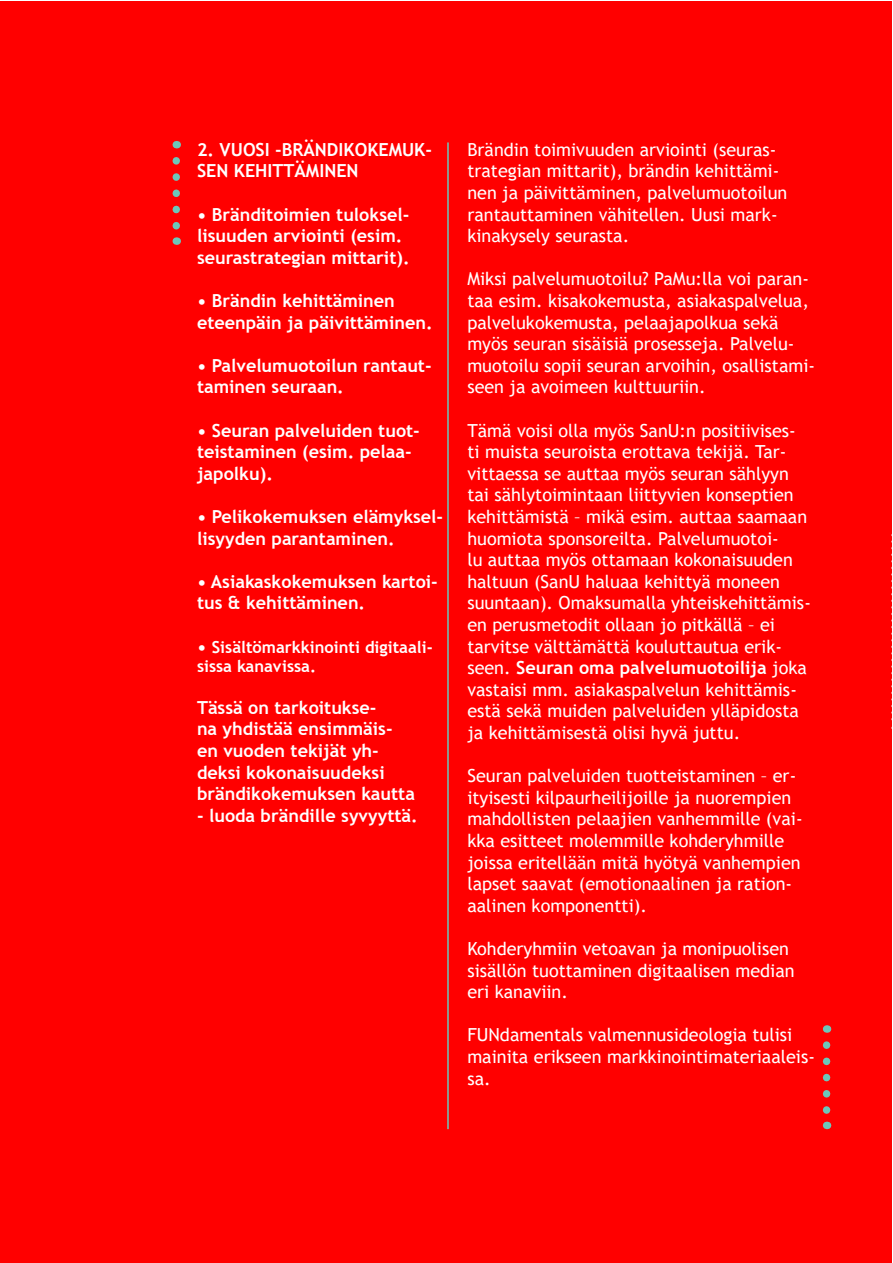
<style>
.page{position:relative;width:893px;height:1263px;background:#fff}
.page>*{position:absolute;margin:0;border:0;box-sizing:border-box;transform-origin:0 0}
.t1{font:18px/21.6px "Trebuchet MS";color:#fff}
.t2{font:700 18px/21.6px "Trebuchet MS";color:#fff}
.t3{font:700 16.5px/19.8px "Trebuchet MS";color:#fff}
.s1{font-size:18px}
.s2{font-weight:700}
</style>
<div class="page">
<div style="left:1px;top:1px;width:891px;height:1261px;background:#f00"></div>
<hr style="left:447px;top:142px;width:2px;height:987px;background:#6cc7ba">
<svg style="left:172px;top:161px;width:8px;height:84px"></svg>
<svg style="left:891px;top:534px;width:1px;height:195px"></svg>
<svg style="left:823px;top:1045px;width:7px;height:84px"></svg>
<p class="t2" style="left:197px;top:139px;width:237px">2. VUOSI -BRÄNDIKOKEMUK-<br>SEN KEHITTÄMINEN</p>
<p class="t2" style="left:197px;top:203px;width:214px">• Bränditoimien tuloksel&shy;lisuuden arviointi (esim. seurastrategian mittarit).</p>
<p class="t2" style="left:197px;top:290px;width:237px">• Brändin kehittäminen eteenpäin ja päivittäminen.</p>
<p class="t2" style="left:197px;top:355px;width:236px">• Palvelumuotoilun rantaut&shy;taminen seuraan.</p>
<p class="t2" style="left:197px;top:419px;width:224px">• Seuran palveluiden tuot&shy;teistaminen (esim. pelaa&shy;japolku).</p>
<p class="t2" style="left:197px;top:506px;width:248px">• Pelikokemuksen elämyksel&shy;lisyyden parantaminen.</p>
<p class="t2" style="left:197px;top:571px;width:242px">• Asiakaskokemuksen kartoi&shy;tus &amp; kehittäminen.</p>
<p class="t3" style="left:197px;top:637px;width:237px"><span class="s1">•</span> Sisältömarkkinointi digitaali&shy;sissa kanavissa.</p>
<p class="t2" style="left:197px;top:697px;width:219px">Tässä on tarkoitukse-<br>na yhdistää ensimmäis&shy;en vuoden tekijät yh&shy;deksi kokonaisuudeksi brändikokemuksen kautta</p>
<p class="t2" style="left:197px;top:805px;width:222px">- luoda brändille syvyyttä.</p>
<p class="t1" style="left:467px;top:138px;width:322px">Brändin toimivuuden arviointi (seuras&shy;trategian mittarit), brändin kehittämi&shy;nen ja päivittäminen, palvelumuotoilun rantauttaminen vähitellen. Uusi mark&shy;kinakysely seurasta.</p>
<p class="t1" style="left:467px;top:268px;width:349px">Miksi palvelumuotoilu? PaMu:lla voi paran&shy;taa esim. kisakokemusta, asiakaspalvelua, palvelukokemusta, pelaajapolkua sekä myös seuran sisäisiä prosesseja. Palvelu&shy;muotoilu sopii seuran arvoihin, osallistami&shy;seen ja avoimeen kulttuuriin.</p>
<p class="t1" style="left:467px;top:419px;width:345px">Tämä voisi olla myös SanU:n positiivises&shy;ti muista seuroista erottava tekijä. Tar&shy;vittaessa se auttaa myös seuran sählyyn tai sählytoimintaan liittyvien konseptien kehittämistä – mikä esim. auttaa saamaan huomiota sponsoreilta. Palvelumuotoi-<br>lu auttaa myös ottamaan kokonaisuuden haltuun (SanU haluaa kehittyä moneen suuntaan). Omaksumalla yhteiskehittämis&shy;en perusmetodit ollaan jo pitkällä – ei tarvitse välttämättä kouluttautua erik&shy;seen. <span class="s2">Seuran oma palvelumuotoilija</span> joka vastaisi mm. asiakaspalvelun kehittämis&shy;estä sekä muiden palveluiden ylläpidosta ja kehittämisestä olisi hyvä juttu.</p>
<p class="t1" style="left:467px;top:765px;width:337px">Seuran palveluiden tuotteistaminen – er&shy;ityisesti kilpaurheilijoille ja nuorempien mahdollisten pelaajien vanhemmille (vai&shy;kka esitteet molemmille kohderyhmille joissa eritellään mitä hyötyä vanhempien lapset saavat (emotionaalinen ja ration&shy;aalinen komponentti).</p>
<p class="t1" style="left:467px;top:938px;width:329px">Kohderyhmiin vetoavan ja monipuolisen sisällön tuottaminen digitaalisen median eri kanaviin.</p>
<p class="t1" style="left:467px;top:1024px;width:349px">FUNdamentals valmennusideologia tulisi mainita erikseen markkinointimateriaaleis&shy;sa.</p>
</div>
